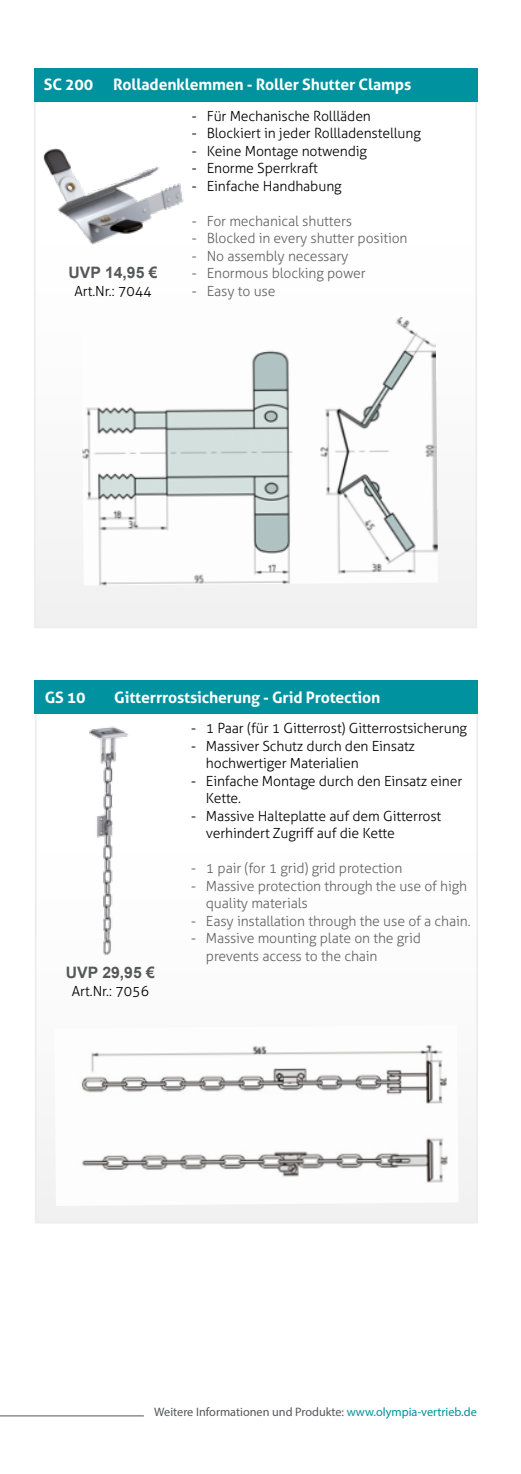
<style>
.page{position:relative;width:521px;height:1474px;background:#fff}
.page>*{position:absolute;margin:0;border:0;box-sizing:border-box;transform-origin:0 0}
.t1{font:700 15.75px "Aller";letter-spacing:-.01em;color:#fff}
.t2{font:700 15.75px "Arial";color:#56575a}
.t3{font:300 14px/17.5px "Aller";letter-spacing:-.01em;color:#000}
.t4{font:300 14px/17.5px "Aller";letter-spacing:-.01em;color:#646363}
.t5{font:12.25px "Myriad Pro";color:#56575a}
.s1{color:#00929e}
</style>
<div class="page">
<hr style="left:0;top:1415px;width:144px;height:1px;background:#56575a">
<div style="left:35px;top:680px;width:443px;height:34px;background:#00929e"></div>
<img style="left:89px;top:726px;width:39px;height:229px">
<img style="left:54px;top:1045px;width:404px;height:160px">
<div style="left:35px;top:94px;width:441px;height:533px;background:linear-gradient(to right,#fafafa,#fdfdfd)"></div>
<div style="left:34px;top:68px;width:443px;height:33px;background:#00929e"></div>
<img style="left:40px;top:139px;width:146px;height:111px">
<img style="left:81px;top:317px;width:357px;height:268px">
<p class="t1" style="left:44px;top:75px;width:51px">SC 200</p>
<p class="t1" style="left:113px;top:75px;width:299px">Rolladenklemmen - Roller Shutter Clamps</p>
<p class="t2" style="left:69px;top:262px;width:91px">UVP 14,95 €</p>
<p class="t3" style="left:74px;top:282px;width:79px">Art.Nr.: 7044</p>
<p class="t3" style="left:192px;top:107px;width:181px">- Für Mechanische Rollläden</p>
<p class="t3" style="left:192px;top:124px;width:230px">- Blockiert in jeder Rollladenstellung</p>
<p class="t3" style="left:192px;top:142px;width:176px">- Keine Montage notwendig</p>
<p class="t3" style="left:192px;top:159px;width:128px">- Enorme Sperrkraft</p>
<p class="t3" style="left:192px;top:177px;width:151px">- Einfache Handhabung</p>
<p class="t4" style="left:192px;top:212px;width:162px">- For mechanical shutters</p>
<p class="t4" style="left:192px;top:229px;width:217px">- Blocked in every shutter position</p>
<p class="t4" style="left:192px;top:247px;width:158px">- No assembly necessary</p>
<p class="t4" style="left:192px;top:264px;width:175px">- Enormous blocking power</p>
<p class="t4" style="left:192px;top:282px;width:85px">- Easy to use</p>
<p class="t1" style="left:45px;top:688px;width:42px">GS 10</p>
<p class="t1" style="left:114px;top:688px;width:268px">Gitterrrostsicherung - Grid Protection</p>
<p class="t2" style="left:66px;top:962px;width:91px">UVP 29,95 €</p>
<p class="t3" style="left:72px;top:982px;width:79px">Art.Nr.: 7056</p>
<p class="t3" style="left:191px;top:719px;width:277px">- 1 Paar (für 1 Gitterrost) Gitterrostsicherung</p>
<p class="t3" style="left:206px;top:737px;width:211px;text-indent:-15px">- Massiver Schutz durch den Einsatz hochwertiger Materialien</p>
<p class="t3" style="left:206px;top:772px;width:258px;text-indent:-15px">- Einfache Montage durch den Einsatz einer<br>Kette.</p>
<p class="t3" style="left:206px;top:807px;width:237px;text-indent:-15px">- Massive Halteplatte auf dem Gitterrost verhindert Zugriff auf die Kette</p>
<p class="t4" style="left:191px;top:859px;width:213px">- 1 pair (for 1 grid) grid protection</p>
<p class="t4" style="left:206px;top:877px;width:263px;text-indent:-15px">- Massive protection through the use of high quality materials</p>
<p class="t4" style="left:191px;top:912px;width:281px">- Easy installation through the use of a chain.</p>
<p class="t4" style="left:206px;top:929px;width:216px;text-indent:-15px">- Massive mounting plate on the grid prevents access to the chain</p>
<p class="t5" style="left:154px;top:1404px;width:324px">Weitere Informationen und Produkte: <span class="s1">www.olympia-vertrieb.de</span></p>
</div>
